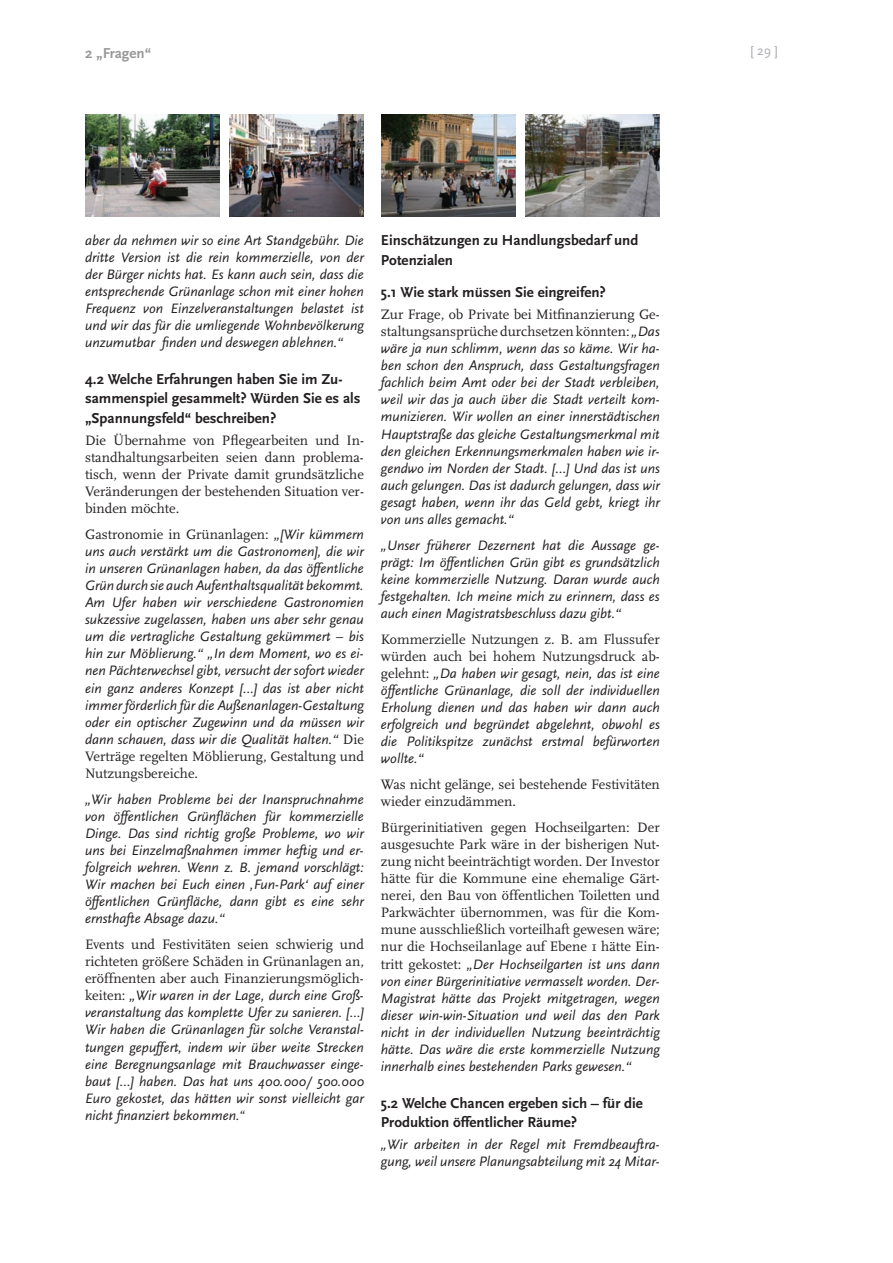
<style>
.page{position:relative;width:893px;height:1263px;background:#fff}
.page>*{position:absolute;margin:0;border:0;box-sizing:border-box;transform-origin:0 0}
.t1{font:700 15px/19.5px "Scala Sans";color:#231f20}
.t2{font:700 15px "Scala Sans";color:#999}
.t3{font:italic 14.25px/17.1px "Scala Sans";color:#231f20;text-align:justify}
.t4{font:14.25px/17.1px "Scala";color:#231f20}
.t5{font:13.5px "Scala Sans";color:#a8a9ad}
.s1{font-family:"Scala Sans";font-style:italic}
.s2{font-family:"Scala";font-style:normal}
</style>
<div class="page">
<img style="left:85px;top:115px;width:134px;height:102px">
<img style="left:381px;top:115px;width:134px;height:102px">
<img style="left:526px;top:115px;width:134px;height:102px">
<img style="left:230px;top:115px;width:134px;height:102px">
<p class="t2" style="left:85px;top:45px;width:68px">2 „Fragen“</p>
<p class="t5" style="left:750px;top:43px;width:29px">[ 29 ]</p>
<p class="t3" style="left:85px;top:232px;width:280px">aber da nehmen wir so eine Art Standgebühr. Die dritte Version ist die rein kommerzielle, von der der Bürger nichts hat. Es kann auch sein, dass die entsprechende Grünanlage schon mit einer hohen Frequenz von Einzelveranstaltungen belastet ist und wir das für die umliegende Wohnbevölkerung unzumutbar finden und deswegen ablehnen.“</p>
<p class="t1" style="left:85px;top:370px;width:277px">4.2 Welche Erfahrungen haben Sie im Zu&shy;sammenspiel gesammelt? Würden Sie es als „Spannungsfeld“ beschreiben?</p>
<p class="t4" style="left:85px;top:432px;width:280px;text-align:justify">Die Übernahme von Pflegearbeiten und In&shy;standhaltungsarbeiten seien dann problema&shy;tisch, wenn der Private damit grundsätzliche Veränderungen der bestehenden Situation ver&shy;binden möchte.</p>
<p class="t4" style="left:85px;top:526px;width:280px">Gastronomie in Grünanlagen: <span class="s1">„[Wir kümmern</span></p>
<p class="t3" style="left:85px;top:543px;width:280px">uns auch verstärkt um die Gastronomen], die wir in unseren Grünanlagen haben, da das öffentliche Grün durch sie auch Aufenthaltsqualität bekommt.<br>Am Ufer haben wir verschiedene Gastronomien sukzessive zugelassen, haben uns aber sehr genau um die vertragliche Gestaltung gekümmert – bis hin zur Möblierung.“ „In dem Moment, wo es ei&shy;nen Pächterwechsel gibt, versucht der sofort wieder ein ganz anderes Konzept […] das ist aber nicht immer förderlich für die Außenanlagen-Gestaltung oder ein optischer Zugewinn und da müssen wir dann schauen, dass wir die Qualität halten.“ <span class="s2">Die</span></p>
<p class="t4" style="left:85px;top:748px;width:280px">Verträge regelten Möblierung, Gestaltung und<br>Nutzungsbereiche.</p>
<p class="t3" style="left:85px;top:791px;width:280px">„Wir haben Probleme bei der Inanspruchnahme von öffentlichen Grünflächen für kommerzielle Dinge. Das sind richtig große Probleme, wo wir uns bei Einzelmaßnahmen immer heftig und er&shy;folgreich wehren. Wenn z. B. jemand vorschlägt:<br>Wir machen bei Euch einen ‚Fun-Park‘ auf einer öffentlichen Grünfläche, dann gibt es eine sehr ernsthafte Absage dazu.“</p>
<p class="t4" style="left:85px;top:936px;width:280px;text-align:justify">Events und Festivitäten seien schwierig und richteten größere Schäden in Grünanlagen an, eröffnenten aber auch Finanzierungsmöglich-</p>
<p class="t3" style="left:85px;top:987px;width:280px"><span class="s2">keiten:</span> „Wir waren in der Lage, durch eine Groß&shy;veranstaltung das komplette Ufer zu sanieren. […] Wir haben die Grünanlagen für solche Veranstal&shy;tungen gepuffert, indem wir über weite Strecken eine Beregnungsanlage mit Brauchwasser einge&shy;baut […] haben. Das hat uns 400.000/ 500.000<br>Euro gekostet, das hätten wir sonst vielleicht gar nicht finanziert bekommen.<span class="s2">“</span></p>
<p class="t1" style="left:381px;top:231px;width:259px">Einschätzungen zu Handlungsbedarf und<br>Potenzialen</p>
<p class="t1" style="left:381px;top:283px;width:226px">5.1 Wie stark müssen Sie eingreifen?</p>
<p class="t4" style="left:381px;top:306px;width:280px">Zur Frage, ob Private bei Mitfinanzierung Ge&shy;staltungsansprüche durchsetzen könnten: <span class="s1">„Das</span></p>
<p class="t3" style="left:381px;top:340px;width:280px">wäre ja nun schlimm, wenn das so käme. Wir ha&shy;ben schon den Anspruch, dass Gestaltungsfragen fachlich beim Amt oder bei der Stadt verbleiben, weil wir das ja auch über die Stadt verteilt kom&shy;munizieren. Wir wollen an einer innerstädtischen Hauptstraße das gleiche Gestaltungsmerkmal mit den gleichen Erkennungsmerkmalen haben wie ir&shy;gendwo im Norden der Stadt. […] Und das ist uns auch gelungen. Das ist dadurch gelungen, dass wir gesagt haben, wenn ihr das Geld gebt, kriegt ihr von uns alles gemacht.“</p>
<p class="t3" style="left:381px;top:537px;width:280px">„Unser früherer Dezernent hat die Aussage ge&shy;prägt: Im öffentlichen Grün gibt es grundsätzlich keine kommerzielle Nutzung. Daran wurde auch festgehalten. Ich meine mich zu erinnern, dass es auch einen Magistratsbeschluss dazu gibt.“</p>
<p class="t4" style="left:381px;top:631px;width:280px">Kommerzielle Nutzungen z. B. am Flussufer würden auch bei hohem Nutzungsdruck ab-</p>
<p class="t3" style="left:381px;top:665px;width:280px"><span class="s2">gelehnt:</span> „Da haben wir gesagt, nein, das ist eine öffentliche Grünanlage, die soll der individuellen Erholung dienen und das haben wir dann auch erfolgreich und begründet abgelehnt, obwohl es die Politikspitze zunächst erstmal befürworten wollte.“</p>
<p class="t4" style="left:381px;top:776px;width:280px">Was nicht gelänge, sei bestehende Festivitäten wieder einzudämmen.</p>
<p class="t4" style="left:381px;top:819px;width:280px;text-align:justify">Bürgerinitiativen gegen Hochseilgarten: Der ausgesuchte Park wäre in der bisherigen Nut&shy;zung nicht beeinträchtigt worden. Der Investor hätte für die Kommune eine ehemalige Gärt&shy;nerei, den Bau von öffentlichen Toiletten und Parkwächter übernommen, was für die Kom&shy;mune ausschließlich vorteilhaft gewesen wäre; nur die Hochseilanlage auf Ebene 1 hätte Ein-</p>
<p class="t3" style="left:381px;top:956px;width:280px"><span class="s2">tritt gekostet:</span> „Der Hochseilgarten ist uns dann von einer Bürgerinitiative vermasselt worden. Der-Magistrat hätte das Projekt mitgetragen, wegen dieser win-win-Situation und weil das den Park nicht in der individuellen Nutzung beeinträchtig hätte. Das wäre die erste kommerzielle Nutzung innerhalb eines bestehenden Parks gewesen.“</p>
<p class="t1" style="left:381px;top:1093px;width:263px">5.2 Welche Chancen ergeben sich – für die<br>Produktion öffentlicher Räume?</p>
<p class="t3" style="left:381px;top:1136px;width:280px">„Wir arbeiten in der Regel mit Fremdbeauftra&shy;gung, weil unsere Planungsabteilung mit 24 Mitar-</p>
</div>
